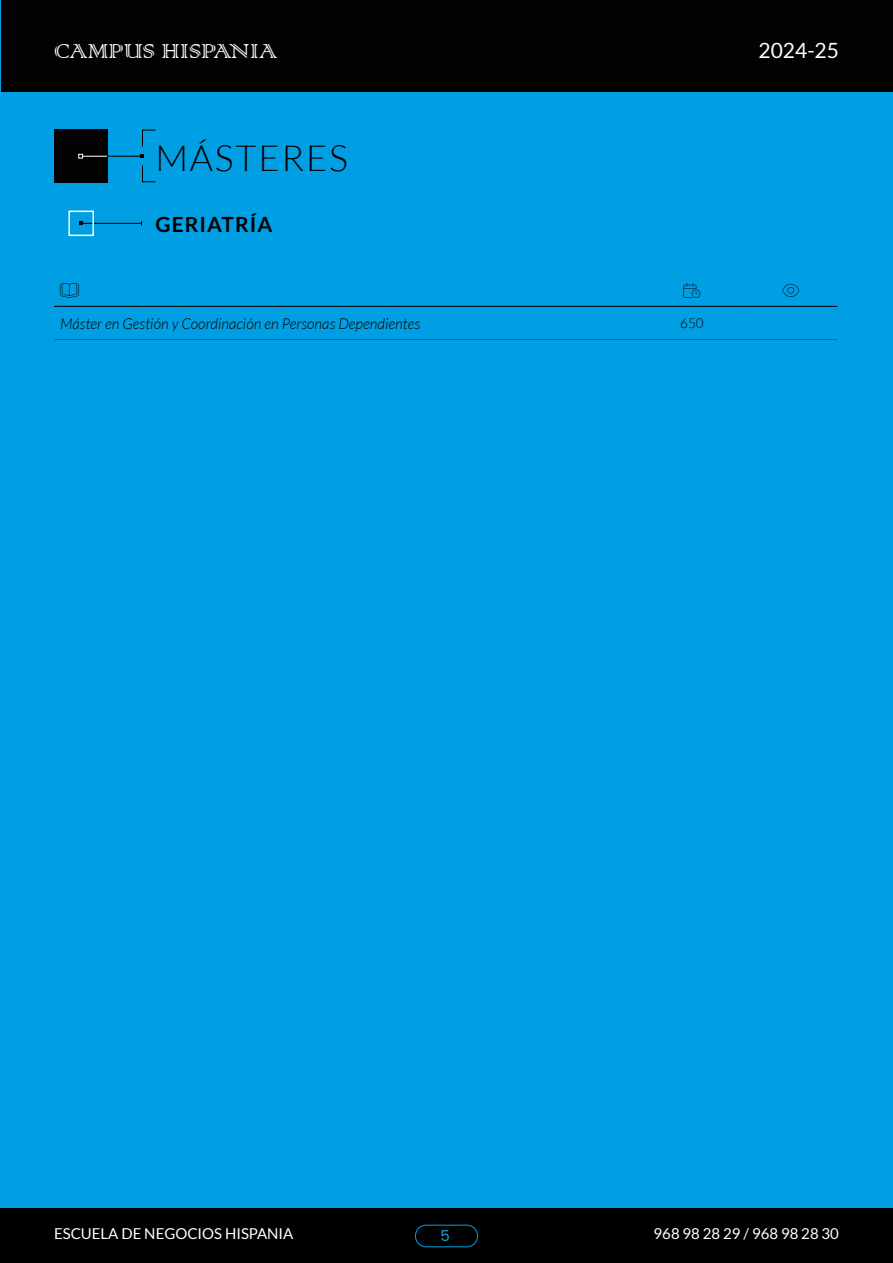
<style>
.page{position:relative;width:893px;height:1263px;background:#fff}
.page>*{position:absolute;margin:0;border:0;box-sizing:border-box;transform-origin:0 0}
.t1{font:300 36px "Lato";letter-spacing:.05em;color:#000}
.t2{font:27px "Colonna";color:#fff}
.t3{font:700 21px "Lato";letter-spacing:.05em;color:#000}
.t4{font:21px "Lato";color:#fff}
.t5{font:italic 300 15px "Lato";color:#000}
.t6{font:15px "Lato";color:#fff}
.t7{font:15px "Poppins";color:#1d9dd8}
.t8{font:100 15px "Font Awesome 6 Pro";color:#000}
.t9{font:300 13.5px "Lato";color:#000}
</style>
<div class="page">
<div style="left:0;top:0;width:893px;height:92px;background:#020203"></div>
<div style="left:0;top:92px;width:893px;height:1171px;background:#009fe3"></div>
<div style="left:0;top:1209px;width:893px;height:54px;background:#000"></div>
<div style="left:415px;top:1225px;width:63px;height:22px;border:1px solid #009fe3;border-radius:11px"></div>
<svg style="left:142px;top:130px;width:13px;height:16px"></svg>
<svg style="left:142px;top:165px;width:13px;height:17px"></svg>
<div style="left:54px;top:130px;width:53px;height:53px;background:#020203"></div>
<svg style="left:78px;top:154px;width:29px;height:5px"></svg>
<hr style="left:107px;top:156px;width:35px;height:1px;background:#000">
<svg style="left:140px;top:154px;width:4px;height:4px"></svg>
<hr style="left:0;top:0;width:1px;height:130px;background:#009fe3">
<hr style="left:81px;top:223px;width:61px;height:1px;background:#000">
<svg style="left:79px;top:221px;width:4px;height:4px"></svg>
<div style="left:68px;top:211px;width:26px;height:25px;border:2px solid #fff"></div>
<hr style="left:54px;top:306px;width:585px;height:1px;background:#000">
<hr style="left:639px;top:306px;width:106px;height:1px;background:#000">
<hr style="left:745px;top:306px;width:92px;height:1px;background:#000">
<hr style="left:54px;top:339px;width:585px;height:1px;background:#275b9b">
<hr style="left:639px;top:339px;width:106px;height:1px;background:#275b9b">
<hr style="left:745px;top:339px;width:92px;height:1px;background:#275b9b">
<h2 class="t2" style="left:54px;top:33px;width:225px">CAMPUS HISPANIA</h2>
<h3 class="t4" style="left:759px;top:39px;width:82px">2024-25</h3>
<h1 class="t1" style="left:155px;top:138px;width:194px">MÁSTERES</h1>
<h3 class="t3" style="left:155px;top:212px;width:119px">GERIATRÍA</h3>
<p class="t5" style="left:60px;top:316px;width:362px">Máster en Gestión y Coordinación en Personas Dependientes</p>
<p class="t9" style="left:680px;top:316px;width:25px">650</p>
<p class="t8" style="left:783px;top:283px;width:18px">■</p>
<p class="t6" style="left:54px;top:1225px;width:241px">ESCUELA DE NEGOCIOS HISPANIA</p>
<p class="t7" style="left:440px;top:1227px;width:11px">5</p>
<p class="t6" style="left:654px;top:1225px;width:187px">968 98 28 29 / 968 98 28 30</p>
</div>
